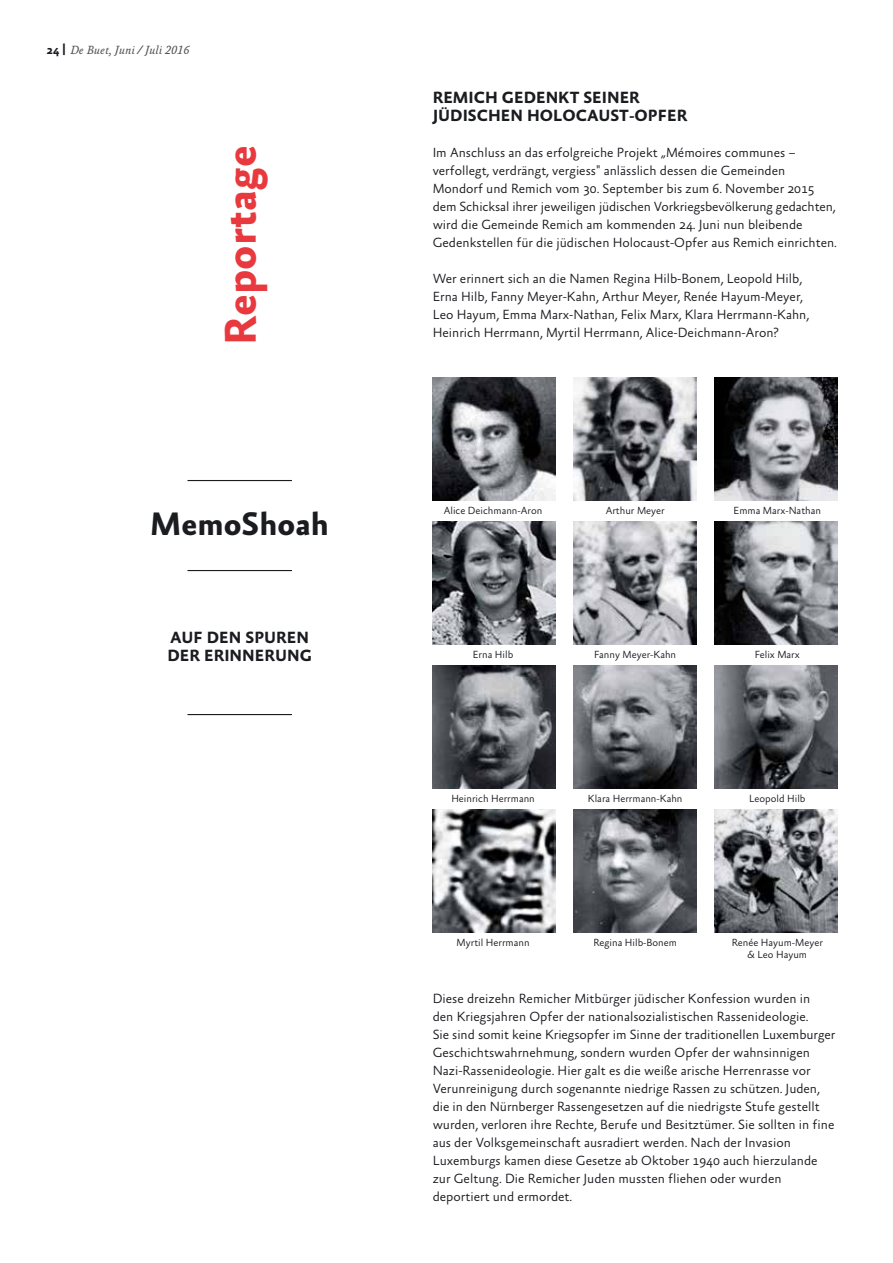
<style>
.page{position:relative;width:893px;height:1263px;background:#fff}
.page>*{position:absolute;margin:0;border:0;box-sizing:border-box;transform-origin:0 0}
.t1{font:700 45px "Absara Sans";color:#e83a3e}
.t2{font:700 33px "Absara Sans TF";color:#1b1c20}
.t3{font:700 16.5px/18px "Absara Sans";color:#1b1c20}
.t4{font:300 13.5px/18px "Absara Sans";color:#1b1c20}
.t5{font:italic 12px "Absara TF";color:#504f53}
.t6{font:300 10.5px/12px "Absara Sans";color:#1b1c20;text-align:center}
.s1{font-family:"Absara Sans";font-weight:700;font-style:normal;color:#1b1c20}
</style>
<div class="page">
<img style="left:433px;top:377px;width:123px;height:123px">
<img style="left:433px;top:521px;width:123px;height:123px">
<img style="left:433px;top:665px;width:123px;height:123px">
<img style="left:433px;top:809px;width:123px;height:123px">
<img style="left:574px;top:377px;width:123px;height:123px">
<img style="left:574px;top:521px;width:123px;height:123px">
<img style="left:574px;top:665px;width:123px;height:123px">
<img style="left:574px;top:809px;width:123px;height:123px">
<img style="left:714px;top:377px;width:124px;height:123px">
<img style="left:714px;top:521px;width:124px;height:123px">
<img style="left:714px;top:665px;width:124px;height:123px">
<img style="left:714px;top:809px;width:124px;height:123px">
<hr style="left:188px;top:480px;width:104px;height:1px;background:#1b1c20">
<hr style="left:188px;top:570px;width:104px;height:1px;background:#1b1c20">
<hr style="left:188px;top:714px;width:104px;height:1px;background:#1b1c20">
<p class="t5" style="left:47px;top:43px;width:145px"><span class="s1">24 |</span> De Buet, Juni / Juli 2016</p>
<h1 class="t1" style="left:217px;top:345px;width:201px;rotate:-90deg">REPORTAGE</h1>
<h2 class="t2" style="left:150px;top:507px;width:180px">MemoShoah</h2>
<p class="t3" style="left:167px;top:629px;width:146px">AUF DEN SPUREN<br>DER ERINNERUNG</p>
<p class="t3" style="left:433px;top:89px;width:256px">REMICH GEDENKT SEINER<br>JÜDISCHEN HOLOCAUST-OPFER</p>
<p class="t4" style="left:433px;top:144px;width:406px">Im Anschluss an das erfolgreiche Projekt „Mémoires communes – verfollegt, verdrängt, vergiess" anlässlich dessen die Gemeinden Mondorf und Remich vom 30. September bis zum 6. November 2015 dem Schicksal ihrer jeweiligen jüdischen Vorkriegsbevölkerung gedachten, wird die Gemeinde Remich am kommenden 24. Juni nun bleibende Gedenkstellen für die jüdischen Holocaust-Opfer aus Remich einrichten.</p>
<p class="t4" style="left:433px;top:270px;width:378px">Wer erinnert sich an die Namen Regina Hilb-Bonem, Leopold Hilb, Erna Hilb, Fanny Meyer-Kahn, Arthur Meyer, Renée Hayum-Meyer, Leo Hayum, Emma Marx-Nathan, Felix Marx, Klara Herrmann-Kahn, Heinrich Herrmann, Myrtil Herrmann, Alice-Deichmann-Aron?</p>
<p class="t6" style="left:444px;top:504px;width:100px">Alice Deichmann-Aron</p>
<p class="t6" style="left:606px;top:504px;width:61px">Arthur Meyer</p>
<p class="t6" style="left:734px;top:504px;width:89px">Emma Marx-Nathan</p>
<p class="t6" style="left:473px;top:649px;width:42px">Erna Hilb</p>
<p class="t6" style="left:594px;top:649px;width:83px">Fanny Meyer-Kahn</p>
<p class="t6" style="left:755px;top:649px;width:46px">Felix Marx</p>
<p class="t6" style="left:451px;top:793px;width:85px">Heinrich Herrmann</p>
<p class="t6" style="left:588px;top:793px;width:96px">Klara Herrmann-Kahn</p>
<p class="t6" style="left:749px;top:793px;width:58px">Leopold Hilb</p>
<p class="t6" style="left:457px;top:937px;width:74px">Myrtil Herrmann</p>
<p class="t6" style="left:593px;top:937px;width:85px">Regina Hilb-Bonem</p>
<p class="t6" style="left:732px;top:937px;width:93px">Renée Hayum-Meyer &amp; Leo Hayum</p>
<p class="t4" style="left:433px;top:990px;width:404px">Diese dreizehn Remicher Mitbürger jüdischer Konfession wurden in<br>den Kriegsjahren Opfer der nationalsozialistischen Rassenideologie.<br>Sie sind somit keine Kriegsopfer im Sinne der traditionellen Luxemburger Geschichtswahrnehmung, sondern wurden Opfer der wahnsinnigen Nazi-Rassenideologie. Hier galt es die weiße arische Herrenrasse vor Verunreinigung durch sogenannte niedrige Rassen zu schützen. Juden, die in den Nürnberger Rassengesetzen auf die niedrigste Stufe gestellt wurden, verloren ihre Rechte, Berufe und Besitztümer. Sie sollten in fine aus der Volksgemeinschaft ausradiert werden. Nach der Invasion Luxemburgs kamen diese Gesetze ab Oktober 1940 auch hierzulande zur Geltung. Die Remicher Juden mussten fliehen oder wurden deportiert und ermordet.</p>
</div>
